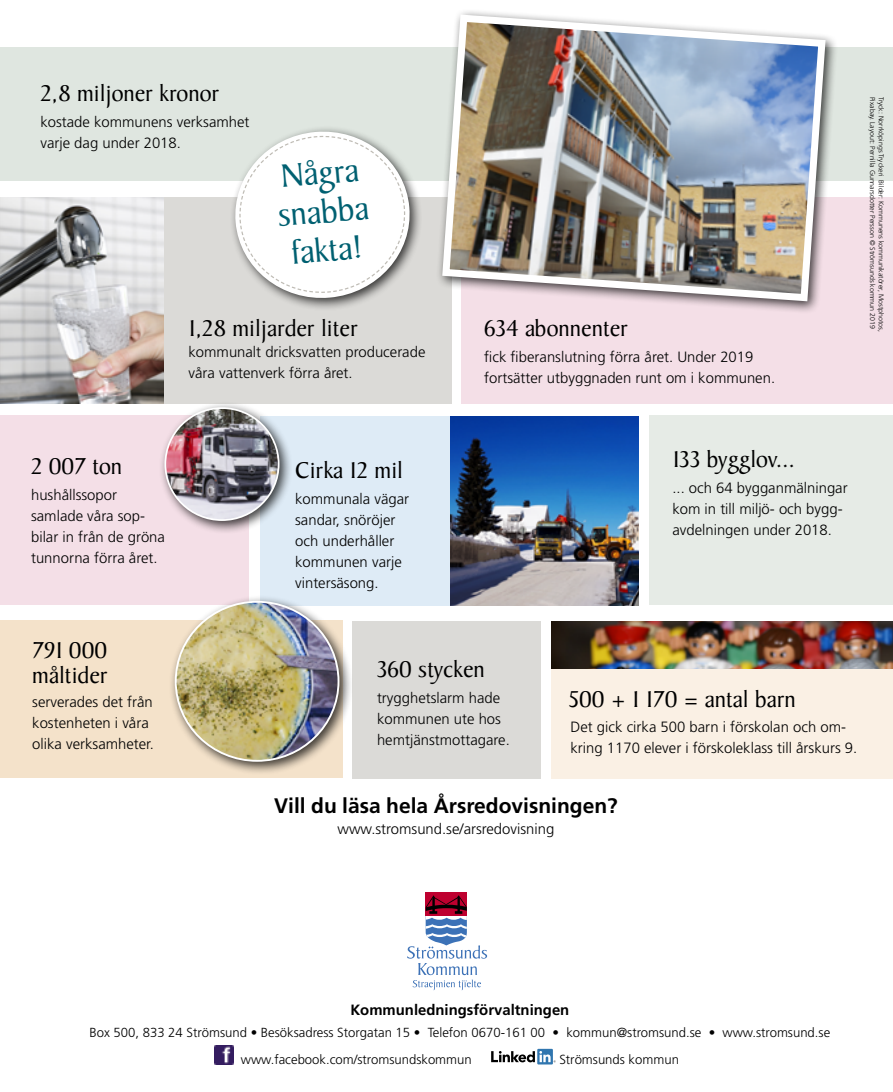
<style>
.page{position:relative;width:893px;height:1092px;background:#fff}
.page>*{position:absolute;margin:0;border:0;box-sizing:border-box;transform-origin:0 0}
.Rubrik_baksidan_turk{font:35px/38.5px "Baker Signet LT";color:#006071}
.Rubrik_insidan_svart{font:24.5px/25.2px "Baker Signet LT";color:#000}
.Underrubrik_insida{font:700 21px "Frutiger LT";color:#000}
.Brödtext___utan_indr{font:300 14.88px/21px "Frutiger LT";color:#000}
.t1{font:700 14.88px "Frutiger LT";color:#000}
.t2{font:300 13.12px/26.8px "Frutiger LT";color:#000}
.t3{font:300 7px "Frutiger LT";color:#000}
</style>
<div class="page">
<div style="left:461px;top:197px;width:432px;height:206px;background:#f4dfe7"></div>
<div style="left:117px;top:197px;width:334px;height:206px;background:#dbdad7"></div>
<div style="left:650px;top:415px;width:243px;height:189px;background:#e6ebe6"></div>
<div style="left:260px;top:416px;width:330px;height:189px;background:#deebf6"></div>
<img style="left:450px;top:416px;width:189px;height:189px">
<div style="left:0;top:416px;width:248px;height:189px;background:#f4dfe7"></div>
<div style="left:0;top:620px;width:342px;height:157px;background:#f4e2ca"></div>
<div style="left:552px;top:621px;width:341px;height:157px;background:#faf0e4"></div>
<img style="left:552px;top:621px;width:341px;height:47px">
<div style="left:352px;top:620px;width:189px;height:158px;background:#dbdad7"></div>
<img style="left:0;top:197px;width:164px;height:206px">
<div style="left:158px;top:400px;width:134px;height:134px;background:#000;opacity:.75"></div>
<img style="left:165px;top:408px;width:114px;height:112px">
<div style="left:164px;top:407px;width:116px;height:114px;border:2px solid #fff;border-radius:50%"></div>
<div style="left:426px;top:891px;width:41px;height:24px;background:#be002f"></div>
<svg style="left:407px;top:895px;width:80px;height:95px"></svg>
<img style="left:214px;top:1045px;width:20px;height:19px">
<svg style="left:537px;top:1048px;width:16px;height:16px"></svg>
<svg style="left:491px;top:1050px;width:65px;height:12px"></svg>
<div style="left:169px;top:594px;width:184px;height:180px;background:#000;opacity:.75"></div>
<img style="left:176px;top:601px;width:162px;height:159px">
<div style="left:0;top:47px;width:893px;height:133px;background:#dfe6e0"></div>
<div style="left:436px;top:9px;width:402px;height:305px;background:#000;opacity:.75"></div>
<img style="left:438px;top:11px;width:391px;height:294px">
<div style="left:229px;top:126px;width:194px;height:185px;background:#000;opacity:.75"></div>
<svg style="left:233px;top:129px;width:179px;height:172px"></svg>
<p class="Rubrik_insidan_svart" style="left:40px;top:80px;width:180px">2,8 miljoner kronor</p>
<p class="Brödtext___utan_indr" style="left:40px;top:111px;width:211px">kostade kommunens verksamhet varje dag under 2018.</p>
<p class="Rubrik_baksidan_turk" style="left:273px;top:158px;width:93px;rotate:-5deg">Några snabba fakta!</p>
<p class="Rubrik_insidan_svart" style="left:189px;top:315px;width:171px">1,28 miljarder liter</p>
<p class="Brödtext___utan_indr" style="left:189px;top:341px;width:238px">kommunalt dricksvatten producerade</p>
<p class="Brödtext___utan_indr" style="left:189px;top:362px;width:166px">våra vattenverk förra året.</p>
<p class="Rubrik_insidan_svart" style="left:484px;top:315px;width:145px">634 abonnenter</p>
<p class="Brödtext___utan_indr" style="left:484px;top:346px;width:292px">fick fiberanslutning förra året. Under 2019 fortsätter utbyggnaden runt om i kommunen.</p>
<p class="t3" style="left:876px;top:97px;width:233px;rotate:90deg">Pixabay. Layout: Pernilla Gunnarsdotter Persson © Strömsunds kommun 2019</p>
<p class="t3" style="left:885px;top:97px;width:236px;rotate:90deg">Tryck: Norrköpings Tryckeri Bilder: Kommunens kommunikatörer, Mostphotos,</p>
<p class="Rubrik_insidan_svart" style="left:31px;top:453px;width:93px">2 007 ton</p>
<p class="Brödtext___utan_indr" style="left:31px;top:484px;width:135px">hushållssopor samlade våra sop&shy;bilar in från de gröna tunnorna förra året.</p>
<p class="Rubrik_insidan_svart" style="left:32px;top:637px;width:77px">791 000 måltider</p>
<p class="Brödtext___utan_indr" style="left:32px;top:691px;width:123px">serverades det från kostenheten i våra olika verksamheter.</p>
<p class="Rubrik_insidan_svart" style="left:295px;top:458px;width:109px">Cirka 12 mil</p>
<p class="Brödtext___utan_indr" style="left:295px;top:489px;width:116px">kommunala vägar sandar, snöröjer och underhåller kommunen varje vintersäsong.</p>
<p class="Rubrik_insidan_svart" style="left:377px;top:657px;width:109px">360 stycken</p>
<p class="Brödtext___utan_indr" style="left:377px;top:688px;width:134px">trygghetslarm hade kommunen ute hos hemtjänstmottagare.</p>
<p class="Rubrik_insidan_svart" style="left:672px;top:447px;width:124px">133 bygglov...</p>
<p class="Brödtext___utan_indr" style="left:672px;top:478px;width:177px">... och 64 bygganmälningar kom in till miljö- och bygg&shy;avdelningen under 2018.</p>
<p class="Rubrik_insidan_svart" style="left:569px;top:686px;width:228px">500 + 1 170 = antal barn</p>
<p class="Brödtext___utan_indr" style="left:570px;top:716px;width:288px">Det gick cirka 500 barn i förskolan och om&shy;kring 1170 elever i förskoleklass till årskurs 9.</p>
<p class="Underrubrik_insida" style="left:274px;top:793px;width:345px">Vill du läsa hela Årsredovisningen?</p>
<p class="Brödtext___utan_indr" style="left:337px;top:818px;width:218px">www.stromsund.se/arsredovisning</p>
<p class="t1" style="left:350px;top:1001px;width:221px">Kommunledningsförvaltningen</p>
<p class="t2" style="left:241px;top:1019px;width:591px;text-indent:-151px">Box 500, 833 24 Strömsund • Besöksadress Storgatan 15 • Telefon 0670-161 00 • kommun@stromsund.se • www.stromsund.se www.facebook.com/stromsundskommun</p>
<p class="t2" style="left:559px;top:1046px;width:121px">Strömsunds kommun</p>
</div>
